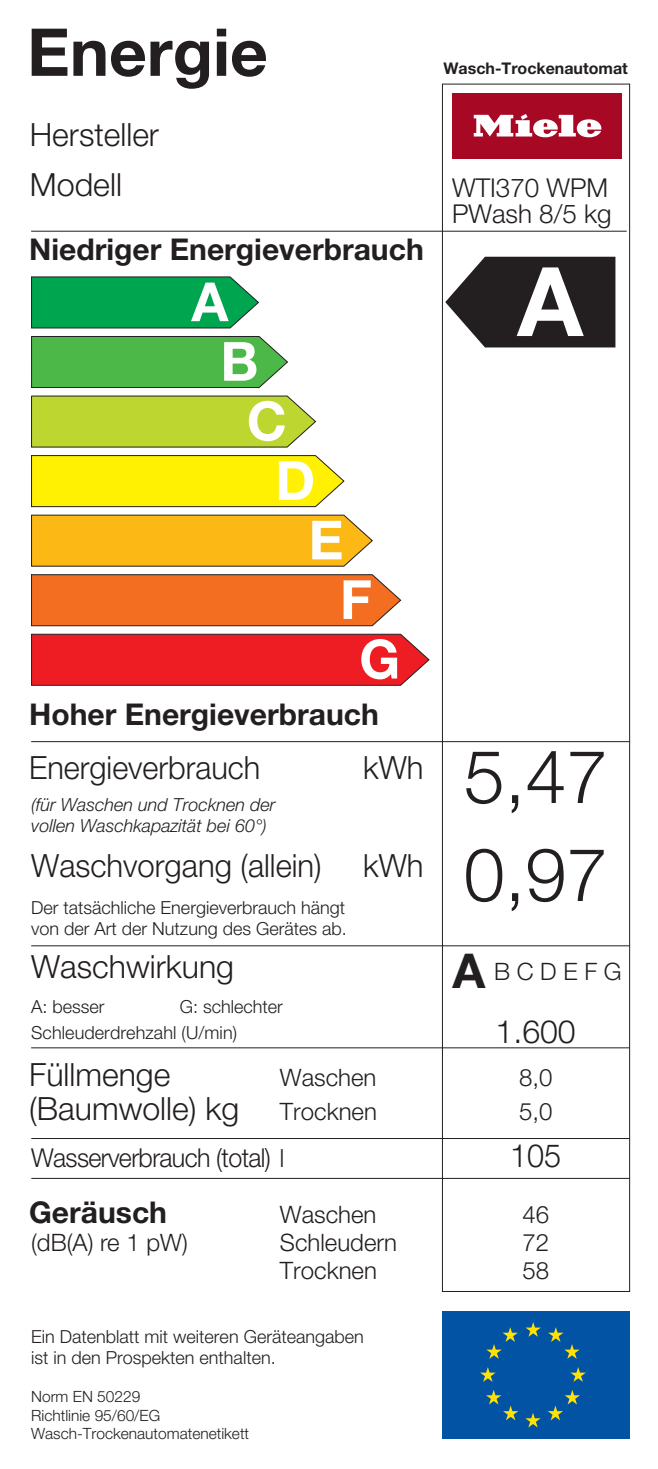
<style>
.page{position:relative;width:658px;height:1469px;background:#fff}
.page>*{position:absolute;margin:0;border:0;box-sizing:border-box;transform-origin:0 0}
.t1{font:700 96px "Helvetica Neue LTW1 G";color:#fff}
.t2{font:300 74px "Helvetica Neue LTW1 G";color:#231f20}
.t3{font:700 66px "Helvetica Neue LTW1 G";color:#231f20}
.t4{font:700 54px "Helvetica Neue LTW1 G";color:#fff}
.t5{font:300 32px "Helvetica Neue LTW1 G";color:#231f20}
.t6{font:300 32px "Helvetica Neue LTW1 G";color:#231f20;scale:.96 1}
.t7{font:300 31.8px "Helvetica Neue LTW1 G";color:#231f20}
.t8{font:700 30px "Helvetica Neue LTW1 G";color:#231f20}
.t9{font:300 26px "Helvetica Neue LTW1 G";letter-spacing:-.025em;color:#231f20;scale:.96 1}
.t10{font:300 26px/26px "Helvetica Neue LTW1 G";color:#231f20}
.t11{font:300 24px/28px "Helvetica Neue LTW1 G";color:#231f20}
.t12{font:300 18px/21px "Helvetica Neue LTW1 G";color:#231f20}
.t13{font:italic 300 18px/21px "Helvetica Neue LTW1 G";color:#231f20}
.t14{font:700 16px "Helvetica Neue LTW1 G";color:#231f20}
.t15{font:300 15.6px/19px "Helvetica Neue LTW1 G";color:#231f20}
.s1{font-size:25px}
.s2{font-weight:700;font-size:48px}
</style>
<div class="page">
<div style="left:442px;top:84px;width:188px;height:1207px;border:1px solid #231f20"></div>
<hr style="left:31px;top:231px;width:595px;height:1px;background:#231f20">
<hr style="left:31px;top:741px;width:598px;height:1px;background:#231f20">
<hr style="left:31px;top:945px;width:598px;height:1px;background:#231f20">
<hr style="left:31px;top:1047px;width:598px;height:1px;background:#231f20">
<hr style="left:31px;top:1138px;width:598px;height:1px;background:#231f20">
<hr style="left:31px;top:1178px;width:598px;height:1px;background:#231f20">
<div style="left:442px;top:1311px;width:187px;height:127px;background:#0353a5"></div>
<svg style="left:525px;top:1322px;width:16px;height:14px"></svg>
<svg style="left:570px;top:1367px;width:15px;height:14px"></svg>
<svg style="left:525px;top:1413px;width:15px;height:14px"></svg>
<svg style="left:548px;top:1327px;width:31px;height:31px"></svg>
<svg style="left:548px;top:1390px;width:32px;height:30px"></svg>
<svg style="left:480px;top:1367px;width:15px;height:14px"></svg>
<svg style="left:486px;top:1327px;width:32px;height:31px"></svg>
<svg style="left:486px;top:1390px;width:32px;height:30px"></svg>
<svg style="left:31px;top:276px;width:228px;height:53px;background:#14a459"></svg>
<svg style="left:31px;top:336px;width:257px;height:52px;background:#54b550"></svg>
<svg style="left:31px;top:395px;width:285px;height:53px;background:#bacf3c"></svg>
<svg style="left:31px;top:455px;width:314px;height:52px;background:#f5e80e"></svg>
<svg style="left:31px;top:514px;width:342px;height:53px;background:#f2b522"></svg>
<svg style="left:31px;top:574px;width:370px;height:52px;background:#eb7029"></svg>
<svg style="left:31px;top:633px;width:399px;height:53px;background:#e6292e"></svg>
<svg style="left:445px;top:257px;width:170px;height:90px;background:#3c393a"></svg>
<div style="left:452px;top:94px;width:170px;height:65px;background:#a70824"></div>
<svg style="left:474px;top:114px;width:127px;height:23px"></svg>
<h3 class="t3" style="left:27px;top:12px;width:242px">Energie</h3>
<h3 class="t5" style="left:30px;top:115px;width:131px">Hersteller</h3>
<h3 class="t7" style="left:30px;top:166px;width:94px">Modell</h3>
<h3 class="t8" style="left:29px;top:231px;width:396px">Niedriger Energieverbrauch</h3>
<h3 class="t4" style="left:191px;top:268px;width:38px">A</h3>
<h3 class="t4" style="left:220px;top:328px;width:40px">B</h3>
<h3 class="t4" style="left:247px;top:388px;width:42px">C</h3>
<h3 class="t4" style="left:275px;top:447px;width:42px">D</h3>
<h3 class="t4" style="left:308px;top:507px;width:36px">E</h3>
<h3 class="t4" style="left:340px;top:566px;width:34px">F</h3>
<h3 class="t4" style="left:359px;top:626px;width:42px">G</h3>
<h3 class="t8" style="left:29px;top:695px;width:351px">Hoher Energieverbrauch</h3>
<h3 class="t6" style="left:29px;top:747px;width:242px">Energieverbrauch</h3>
<p class="t13" style="left:31px;top:794px;width:246px">(für Waschen und Trocknen der vollen Waschkapazität bei 60°)</p>
<h3 class="t5" style="left:31px;top:846px;width:292px">Waschvorgang (allein)</h3>
<h3 class="t5" style="left:363px;top:846px;width:62px">kWh</h3>
<p class="t12" style="left:31px;top:896px;width:317px">Der tatsächliche Energieverbrauch hängt von der Art der Nutzung des Gerätes ab.</p>
<h3 class="t5" style="left:31px;top:946px;width:204px">Waschwirkung</h3>
<p class="t12" style="left:31px;top:995px;width:75px">A: besser</p>
<h3 class="t5" style="left:363px;top:747px;width:62px">kWh</h3>
<p class="t12" style="left:31px;top:992px;width:253px;line-height:26.6px;text-indent:148px">G: schlechter<br>Schleuderdrehzahl (U/min)</p>
<h3 class="t5" style="left:29px;top:1055px;width:143px">Füllmenge</h3>
<h3 class="t11" style="left:280px;top:1063px;width:98px">Waschen</h3>
<h3 class="t5" style="left:29px;top:1089px;width:211px">(Baumwolle) kg</h3>
<h3 class="t11" style="left:280px;top:1097px;width:98px">Trocknen</h3>
<h3 class="t9" style="left:31px;top:1142px;width:265px">Wasserverbrauch (total) <span class="s1">l</span></h3>
<h3 class="t8" style="left:29px;top:1194px;width:139px">Geräusch</h3>
<h3 class="t11" style="left:280px;top:1200px;width:98px">Waschen</h3>
<h3 class="t11" style="left:31px;top:1228px;width:158px">(dB(A) re 1 pW)</h3>
<h3 class="t11" style="left:280px;top:1228px;width:118px">Schleudern<br>Trocknen</h3>
<p class="t12" style="left:31px;top:1325px;width:334px">Ein Datenblatt mit weiteren Geräteangaben ist in den Prospekten enthalten.</p>
<p class="t15" style="left:31px;top:1386px;width:130px">Norm EN 50229<br>Richtlinie 95/60/EG</p>
<p class="t15" style="left:31px;top:1423px;width:219px">Wasch-Trockenautomatenetikett</p>
<p class="t14" style="left:443px;top:58px;width:186px">Wasch-Trockenautomat</p>
<h3 class="t10" style="left:452px;top:174px;width:161px">WTI370 WPM<br>PWash 8/5 kg</h3>
<h1 class="t1" style="left:517px;top:242px;width:67px">A</h1>
<h2 class="t2" style="left:463px;top:731px;width:146px">5,47</h2>
<h2 class="t2" style="left:463px;top:829px;width:146px">0,97</h2>
<h3 class="t11" style="left:452px;top:956px;width:171px"><span class="s2">A</span> B C D E F G</h3>
<h3 class="t5" style="left:495px;top:1011px;width:82px">1.600</h3>
<h3 class="t11" style="left:519px;top:1063px;width:35px">8,0</h3>
<h3 class="t11" style="left:519px;top:1097px;width:35px">5,0</h3>
<h3 class="t6" style="left:510px;top:1136px;width:55px">105</h3>
<h3 class="t11" style="left:522px;top:1200px;width:28px">46</h3>
<h3 class="t11" style="left:522px;top:1256px;width:28px">58</h3>
<h3 class="t11" style="left:522px;top:1228px;width:28px">72</h3>
</div>
